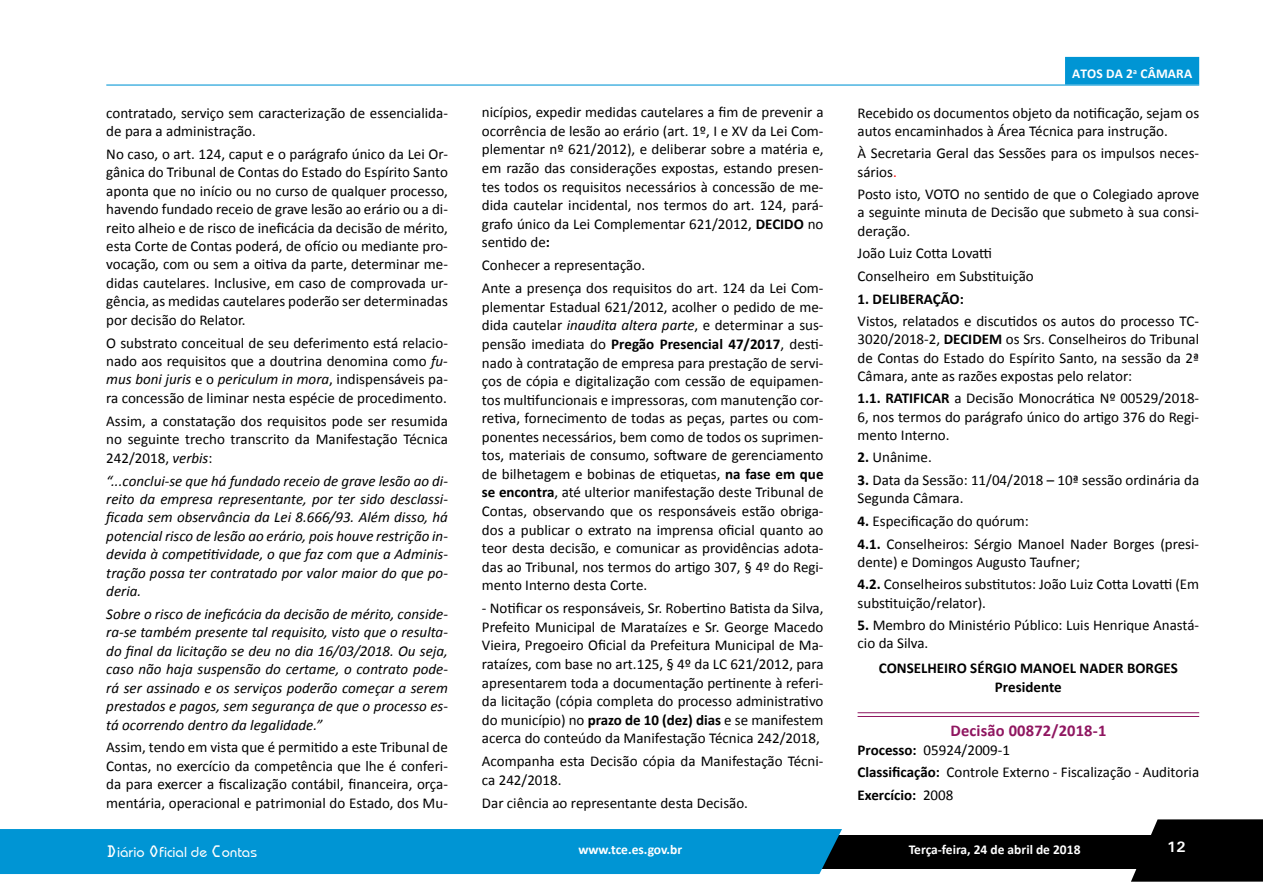
<style>
.page{position:relative;width:1263px;height:893px;background:#fff}
.page>*{position:absolute;margin:0;border:0;box-sizing:border-box;transform-origin:0 0}
.t1{font:700 16.5px "Calibri";letter-spacing:.01em;color:#8f1660}
.t2{font:15px/18.6px "Calibri";color:#000}
.t3{font:italic 15px/18.5px "Calibri";color:#000;text-align:justify}
.t4{font:700 15px/19.6px "Calibri";color:#000;text-align:center}
.t5{font:500 15px "Bauhaus Itc TEE";color:#fff}
.t6{font:700 15px "Univers";color:#fff}
.t7{font:700 13.5px "Calibri";color:#fff}
.s1{font-style:italic}
.s2{font-weight:700}
.s3{font-family:"OCRA Std";font-weight:400}
.s4{color:#f00}
</style>
<div class="page">
<svg style="left:1131px;top:819px;width:132px;height:63px;background:#1f1f1f"></svg>
<div style="left:804px;top:835px;width:459px;height:33px;background:#000"></div>
<div style="left:0;top:829px;width:842px;height:45px;background:#0095d4"></div>
<div style="left:1065px;top:57px;width:134px;height:28px;background:#0095d4"></div>
<hr style="left:106px;top:85px;width:1093px;height:1px;background:#0095d4">
<hr style="left:857px;top:712px;width:342px;height:1px;background:#8f1660">
<hr style="left:857px;top:716px;width:342px;height:1px;background:#8f1660">
<p class="t2" style="left:106px;top:103px;width:343px">contratado, serviço sem caracterização de essencialida&shy;de para a administração.</p>
<p class="t2" style="left:106px;top:145px;width:343px;text-align:justify">No caso, o art. 124, caput e o parágrafo único da Lei Or&shy;gânica do Tribunal de Contas do Estado do Espírito Santo aponta que no início ou no curso de qualquer processo, havendo fundado receio de grave lesão ao erário ou a di&shy;reito alheio e de risco de ineficácia da decisão de mérito, esta Corte de Contas poderá, de ofício ou mediante pro&shy;vocação, com ou sem a oitiva da parte, determinar me&shy;didas cautelares. Inclusive, em caso de comprovada ur&shy;gência, as medidas cautelares poderão ser determinadas por decisão do Relator.</p>
<p class="t2" style="left:106px;top:333px;width:343px;text-align:justify">O substrato conceitual de seu deferimento está relacio&shy;nado aos requisitos que a doutrina denomina como <span class="s1">fu&shy;mus boni juris</span> e o <span class="s1">periculum in mora</span>, indispensáveis pa&shy;ra concessão de liminar nesta espécie de procedimento.</p>
<p class="t2" style="left:106px;top:412px;width:343px;text-align:justify">Assim, a constatação dos requisitos pode ser resumida no seguinte trecho transcrito da Manifestação Técnica 242/2018, <span class="s1">verbis</span>:</p>
<p class="t3" style="left:106px;top:471px;width:343px">“...conclui-se que há fundado receio de grave lesão ao di&shy;reito da empresa representante, por ter sido desclassi&shy;ficada sem observância da Lei 8.666/93. Além disso, há potencial risco de lesão ao erário, pois houve restrição in&shy;devida à competitividade, o que faz com que a Adminis&shy;tração possa ter contratado por valor maior do que po&shy;deria.</p>
<p class="t3" style="left:106px;top:604px;width:343px">Sobre o risco de ineficácia da decisão de mérito, conside&shy;ra-se também presente tal requisito, visto que o resulta&shy;do final da licitação se deu no dia 16/03/2018. Ou seja, caso não haja suspensão do certame, o contrato pode&shy;rá ser assinado e os serviços poderão começar a serem prestados e pagos, sem segurança de que o processo es&shy;tá ocorrendo dentro da legalidade.”</p>
<p class="t2" style="left:106px;top:738px;width:343px;text-align:justify">Assim, tendo em vista que é permitido a este Tribunal de Contas, no exercício da competência que lhe é conferi&shy;da para exercer a fiscalização contábil, financeira, orça&shy;mentária, operacional e patrimonial do Estado, dos Mu-</p>
<p class="t2" style="left:482px;top:103px;width:343px;text-align:justify">nicípios, expedir medidas cautelares a fim de prevenir a ocorrência de lesão ao erário (art. 1º, I e XV da Lei Com&shy;plementar nº 621/2012), e deliberar sobre a matéria e, em razão das considerações expostas, estando presen&shy;tes todos os requisitos necessários à concessão de me&shy;dida cautelar incidental, nos termos do art. 124, pará&shy;grafo único da Lei Complementar 621/2012, <span class="s2">DECIDO</span> no sentido de<span class="s2">:</span></p>
<p class="t2" style="left:482px;top:254px;width:343px;line-height:23.1px">Conhecer a representação.<br>Ante a presença dos requisitos do art. 124 da Lei Com-</p>
<p class="t2" style="left:482px;top:298px;width:343px;text-align:justify">plementar Estadual 621/2012, acolher o pedido de me&shy;dida cautelar <span class="s1">inaudita altera parte</span>, e determinar a sus&shy;pensão imediata do <span class="s2">Pregão Presencial 47/2017</span>, desti&shy;nado à contratação de empresa para prestação de servi&shy;ços de cópia e digitalização com cessão de equipamen&shy;tos multifuncionais e impressoras, com manutenção cor&shy;retiva, fornecimento de todas as peças, partes ou com&shy;ponentes necessários, bem como de todos os suprimen&shy;tos, materiais de consumo, software de gerenciamento de bilhetagem e bobinas de etiquetas, <span class="s2">na fase em que se encontra</span>, até ulterior manifestação deste Tribunal de Contas, observando que os responsáveis estão obriga&shy;dos a publicar o extrato na imprensa oficial quanto ao teor desta decisão, e comunicar as providências adota&shy;das ao Tribunal, nos termos do artigo 307, § 4º do Regi&shy;mento Interno desta Corte.</p>
<p class="t2" style="left:482px;top:599px;width:343px;text-align:justify">- Notificar os responsáveis, Sr. Robertino Batista da Silva, Prefeito Municipal de Marataízes e Sr. George Macedo Vieira, Pregoeiro Oficial da Prefeitura Municipal de Ma&shy;rataízes, com base no art.125, § 4º da LC 621/2012, para apresentarem toda a documentação pertinente à referi&shy;da licitação (cópia completa do processo administrativo do município) no <span class="s2">prazo de 10 (dez) dias</span> e se manifestem acerca do conteúdo da Manifestação Técnica 242/2018,</p>
<p class="t2" style="left:482px;top:752px;width:343px">Acompanha esta Decisão cópia da Manifestação Técni&shy;ca 242/2018.</p>
<p class="t2" style="left:482px;top:794px;width:268px">Dar ciência ao representante desta Decisão.</p>
<p class="t5" style="left:106px;top:843px;width:152px"><span class="s3">D</span>iário <span class="s3">O</span>ficial de <span class="s3">C</span>ontas</p>
<p class="t7" style="left:578px;top:840px;width:105px">www.tce.es.gov.br</p>
<p class="t7" style="left:1072px;top:65px;width:122px">ATOS DA 2<sup>a</sup> CÂMARA</p>
<p class="t2" style="left:857px;top:104px;width:343px;line-height:18.1px">Recebido os documentos objeto da notificação, sejam os autos encaminhados à Área Técnica para instrução.</p>
<p class="t2" style="left:857px;top:144px;width:343px;line-height:18.1px">À Secretaria Geral das Sessões para os impulsos neces&shy;sários<span class="s4">.</span></p>
<p class="t2" style="left:857px;top:185px;width:343px;line-height:18.1px;text-align:justify">Posto isto, VOTO no sentido de que o Colegiado aprove a seguinte minuta de Decisão que submeto à sua consi&shy;deração.</p>
<p class="t2" style="left:857px;top:242px;width:178px;line-height:22.6px">João Luiz Cotta Lovatti<br>Conselheiro em Substituição</p>
<p class="t4" style="left:857px;top:289px;width:108px">1. DELIBERAÇÃO:</p>
<p class="t2" style="left:857px;top:312px;width:343px;line-height:18.1px;text-align:justify">Vistos, relatados e discutidos os autos do processo TC-3020/2018-2, <span class="s2">DECIDEM</span> os Srs. Conselheiros do Tribunal de Contas do Estado do Espírito Santo, na sessão da 2ª Câmara, ante as razões expostas pelo relator:</p>
<p class="t2" style="left:857px;top:389px;width:343px;line-height:18.1px;text-align:justify"><span class="s2">1.1. RATIFICAR</span> a Decisão Monocrática Nº 00529/2018- 6, nos termos do parágrafo único do artigo 376 do Regi&shy;mento Interno.</p>
<p class="t2" style="left:857px;top:448px;width:76px"><span class="s2">2.</span> Unânime.</p>
<p class="t2" style="left:857px;top:471px;width:343px;line-height:18.1px"><span class="s2">3.</span> Data da Sessão: 11/04/2018 – 10ª sessão ordinária da<br>Segunda Câmara.</p>
<p class="t2" style="left:857px;top:510px;width:343px;line-height:22.6px"><span class="s2">4.</span> Especificação do quórum:<br><span class="s2">4.1.</span> Conselheiros: Sérgio Manoel Nader Borges (presi-</p>
<p class="t2" style="left:857px;top:550px;width:343px;line-height:22.6px">dente) e Domingos Augusto Taufner;<br><span class="s2">4.2.</span> Conselheiros substitutos: João Luiz Cotta Lovatti (Em</p>
<p class="t2" style="left:857px;top:593px;width:130px">substituição/relator).</p>
<p class="t2" style="left:857px;top:616px;width:343px;line-height:18.1px"><span class="s2">5.</span> Membro do Ministério Público: Luis Henrique Anastá&shy;cio da Silva.</p>
<p class="t4" style="left:879px;top:658px;width:301px">CONSELHEIRO SÉRGIO MANOEL NADER BORGES<br>Presidente</p>
<p class="t1" style="left:950px;top:720px;width:157px">Decisão 00872/2018-1</p>
<p class="t2" style="left:857px;top:738px;width:343px;line-height:22.6px"><span class="s2">Processo:</span> 05924/2009-1<br><span class="s2">Classificação:</span> Controle Externo - Fiscalização - Auditoria<br><span class="s2">Exercício:</span> 2008</p>
<p class="t7" style="left:909px;top:840px;width:173px">Terça-feira, 24 de abril de 2018</p>
<p class="t6" style="left:1167px;top:837px;width:20px">12</p>
</div>
